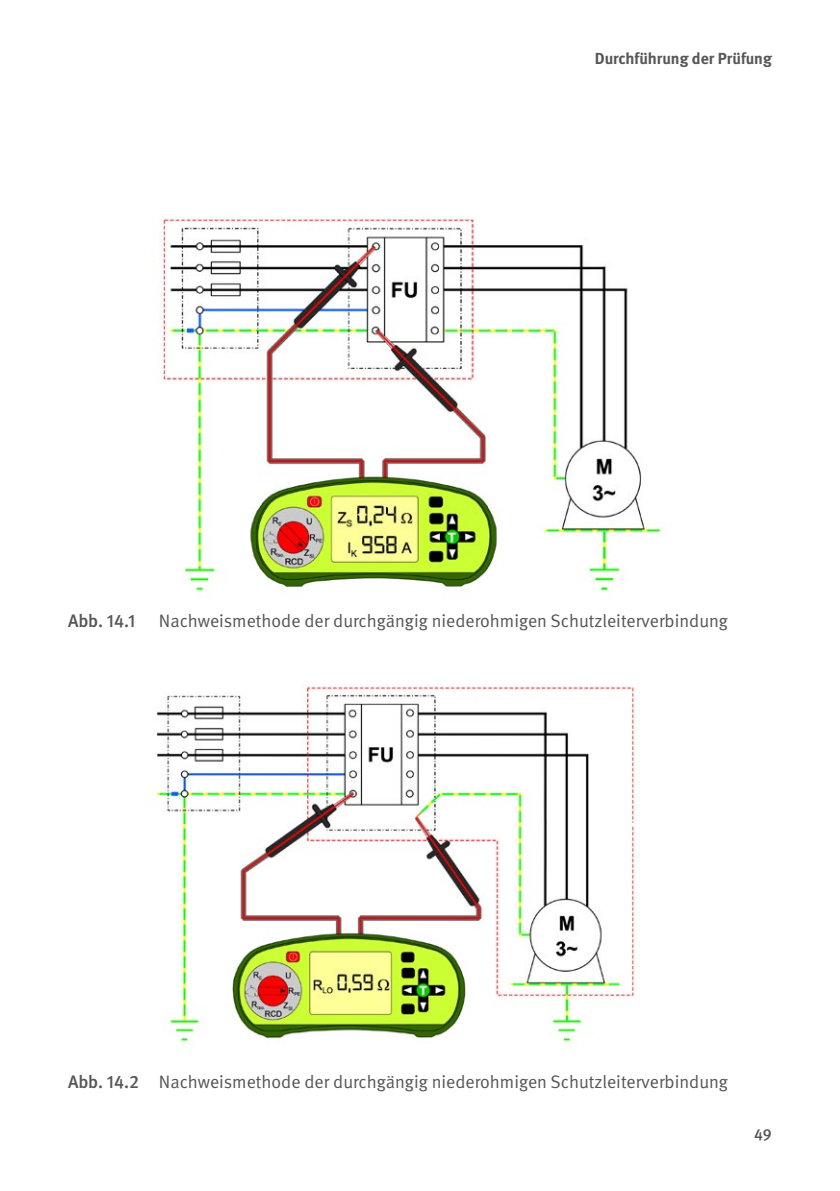
<style>
.page{position:relative;width:840px;height:1191px;background:#fff}
.page>*{position:absolute;margin:0;border:0;box-sizing:border-box;transform-origin:0 0}
.t1{font:18px "DGUV Meta";color:#565655}
.t2{font:500 18px "DGUV Meta";color:#565655}
.t3{font:700 16px "DGUV Meta";color:#565655}
.t4{font:500 16px "DGUV Meta";color:#565655}
.s1{font-weight:500}
</style>
<div class="page">
<img style="left:156px;top:684px;width:482px;height:360px">
<img style="left:159px;top:216px;width:502px;height:376px">
<p class="t3" style="left:594px;top:49px;width:178px">Durchführung der Prüfung</p>
<p class="t2" style="left:68px;top:610px;width:68px">Abb. 14.1</p>
<p class="t1" style="left:159px;top:610px;width:570px">Nachweismethode der durchgängig niederohmigen Schutzleiterverbindung</p>
<p class="t1" style="left:68px;top:1071px;width:661px"><span class="s1">Abb. 14.2</span> Nachweismethode der durchgängig niederohmigen Schutzleiterverbindung</p>
<p class="t4" style="left:753px;top:1124px;width:19px">49</p>
</div>
